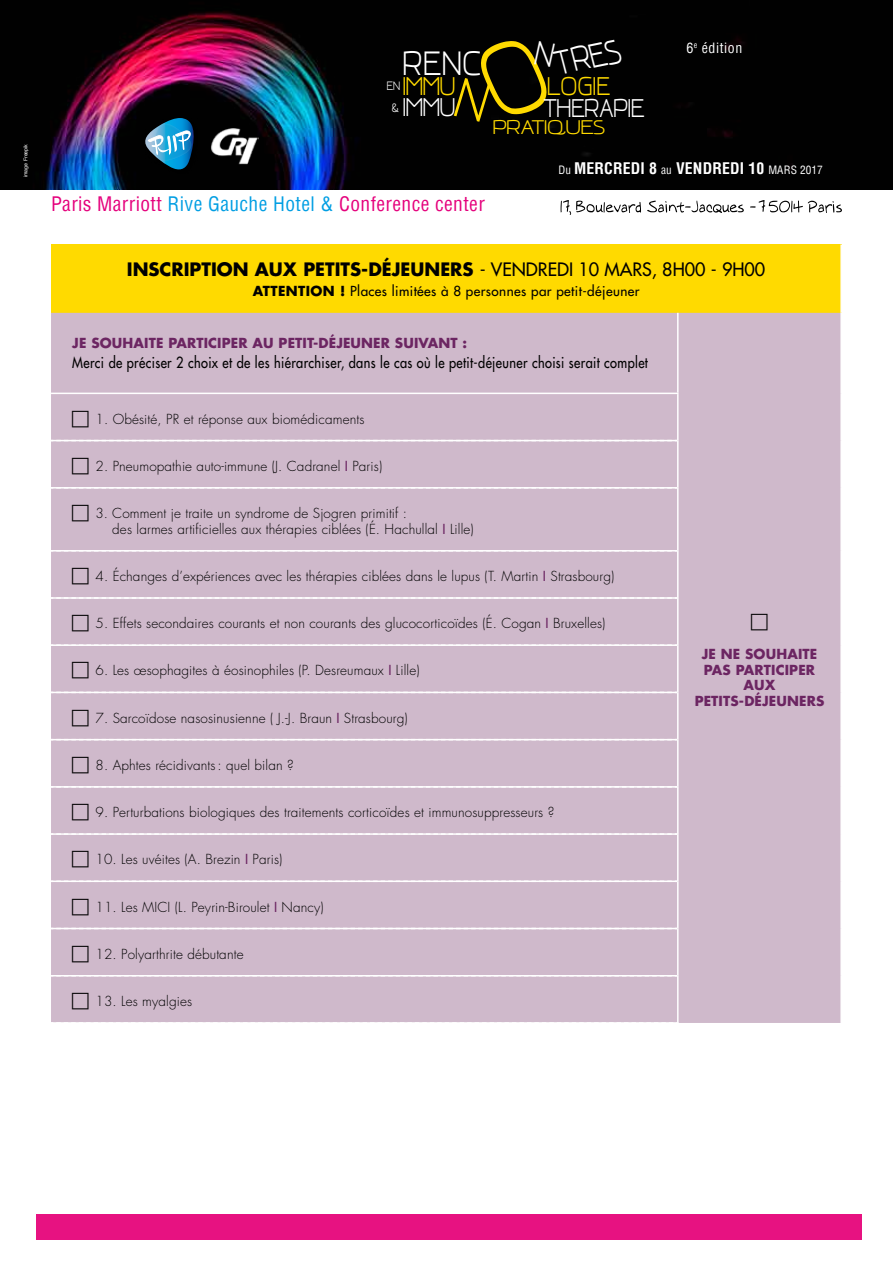
<style>
.page{position:relative;width:893px;height:1263px;background:#fff}
.page>*{position:absolute;margin:0;border:0;box-sizing:border-box;transform-origin:0 0}
.t1{font:31.5px "amatracagrotesque";color:#fff;scale:.83 1}
.t2{font:31.35px "amatracagrotesque";color:#fff;scale:.9 1}
.t3{font:23.85px "amatracagrotesque";color:#fff;scale:.9 1}
.t4{font:23.85px "amatracagrotesque";letter-spacing:.03em;color:#ffda00;scale:.9 1}
.t5{font:condensed 19.5px "Helvetica";letter-spacing:.02em;color:#e5007c}
.t6{font:18.45px "amatracagrotesque";color:#ffda00;scale:1.13 1}
.t7{font:700 18px "Futura";color:#000}
.t8{font:18px "Futura";color:#000}
.t9{font:700 condensed 15.6px "Helvetica";letter-spacing:.01em;color:#fff}
.t10{font:15px "Futura";letter-spacing:.03em;color:#000;scale:.85 1}
.t11{font:condensed 13.95px "Helvetica";letter-spacing:.04em;color:#fff}
.t12{font:300 13.5px/15.8px "Futura";letter-spacing:.01em;color:#000}
.t13{font:700 13.5px/15.8px "Futura";letter-spacing:.01em;color:#6c2562}
.t14{font:13.5px "Futura";letter-spacing:.03em;color:#000}
.t15{font:700 13.5px "Futura";color:#000}
.t16{font:condensed 11.25px "Helvetica";letter-spacing:.01em;color:#fff}
.t17{font:11.25px "amatracagrotesque";color:#fff;scale:.9 1}
.t18{font:5.25px "Helvetica";color:#fff}
.s1{color:#009ee3}
.s2{font-weight:400;font-size:11.25px}
.s3{font-weight:700;font-size:15.6px}
.s4{font-weight:700}
.s5{font-weight:400;color:#6c2562}
</style>
<div class="page">
<div style="left:51px;top:244px;width:790px;height:69px;background:#ffda00"></div>
<div style="left:51px;top:313px;width:789px;height:710px;background:#cfb9cb"></div>
<hr style="left:840px;top:244px;width:2px;height:69px;background:#fff">
<hr style="left:677px;top:313px;width:2px;height:80px;background:#fff">
<hr style="left:51px;top:393px;width:628px;height:1px;background:#fff">
<hr style="left:677px;top:394px;width:2px;height:47px;background:#fff">
<hr style="left:677px;top:441px;width:2px;height:47px;background:#fff">
<hr style="left:677px;top:488px;width:2px;height:63px;background:#fff">
<hr style="left:677px;top:551px;width:2px;height:47px;background:#fff">
<hr style="left:677px;top:598px;width:2px;height:47px;background:#fff">
<hr style="left:677px;top:645px;width:2px;height:47px;background:#fff">
<hr style="left:677px;top:692px;width:2px;height:48px;background:#fff">
<hr style="left:677px;top:740px;width:2px;height:47px;background:#fff">
<hr style="left:677px;top:787px;width:2px;height:47px;background:#fff">
<hr style="left:677px;top:834px;width:2px;height:47px;background:#fff">
<hr style="left:677px;top:881px;width:2px;height:47px;background:#fff">
<hr style="left:677px;top:928px;width:2px;height:48px;background:#fff">
<hr style="left:677px;top:976px;width:2px;height:46px;background:#fff">
<svg style="left:51px;top:440px;width:626px;height:1px"></svg>
<svg style="left:51px;top:487px;width:626px;height:1px"></svg>
<svg style="left:51px;top:550px;width:626px;height:1px"></svg>
<svg style="left:51px;top:597px;width:626px;height:2px"></svg>
<svg style="left:51px;top:644px;width:626px;height:2px"></svg>
<svg style="left:51px;top:692px;width:626px;height:1px"></svg>
<svg style="left:51px;top:739px;width:626px;height:1px"></svg>
<svg style="left:51px;top:786px;width:626px;height:2px"></svg>
<svg style="left:51px;top:833px;width:626px;height:2px"></svg>
<svg style="left:51px;top:880px;width:626px;height:2px"></svg>
<svg style="left:51px;top:928px;width:626px;height:1px"></svg>
<svg style="left:51px;top:975px;width:626px;height:1px"></svg>
<svg style="left:51px;top:1022px;width:628px;height:1px"></svg>
<div style="left:36px;top:1214px;width:825px;height:25px;background:#e71281"></div>
<img style="left:0;top:0;width:893px;height:189px">
<img style="left:209px;top:129px;width:49px;height:36px">
<img style="left:146px;top:171px;width:52px;height:2px">
<svg style="left:142px;top:118px;width:57px;height:53px;background:#2b6682"></svg>
<svg style="left:561px;top:200px;width:281px;height:15px"></svg>
<svg style="left:751px;top:614px;width:17px;height:16px"></svg>
<svg style="left:72px;top:410px;width:17px;height:17px"></svg>
<svg style="left:72px;top:457px;width:17px;height:17px"></svg>
<svg style="left:72px;top:505px;width:17px;height:16px"></svg>
<svg style="left:72px;top:568px;width:17px;height:16px"></svg>
<svg style="left:72px;top:615px;width:17px;height:16px"></svg>
<svg style="left:72px;top:662px;width:17px;height:17px"></svg>
<svg style="left:72px;top:709px;width:17px;height:17px"></svg>
<svg style="left:72px;top:756px;width:17px;height:17px"></svg>
<svg style="left:72px;top:804px;width:17px;height:16px"></svg>
<svg style="left:72px;top:851px;width:17px;height:16px"></svg>
<svg style="left:72px;top:898px;width:17px;height:17px"></svg>
<svg style="left:72px;top:945px;width:17px;height:17px"></svg>
<svg style="left:72px;top:992px;width:17px;height:17px"></svg>
<div style="left:454px;top:35px;width:101px;height:87px;background:#010101"></div>
<p class="t18" style="left:22px;top:177px;width:35px;rotate:-90deg">image Freepik</p>
<h1 class="t1" style="left:551px;top:38px;width:81px;rotate:-12deg">TRES</h1>
<h2 class="t2" style="left:403px;top:38px;width:88px">RENC</h2>
<h3 class="t4" style="left:403px;top:67px;width:60px">IMMU</h3>
<h3 class="t3" style="left:403px;top:88px;width:60px">IMMU</h3>
<h3 class="t4" style="left:547px;top:67px;width:70px">LOGIE</h3>
<p class="t17" style="left:387px;top:77px;width:8px">EN</p>
<p class="t17" style="left:392px;top:98px;width:10px">&amp;</p>
<h3 class="t3" style="left:544px;top:88px;width:113px">THERAPI E</h3>
<h3 class="t6" style="left:493px;top:112px;width:101px">PRATIQUES</h3>
<p class="t11" style="left:686px;top:39px;width:57px">6<sup>e</sup> édition</p>
<h3 class="t5" style="left:51px;top:191px;width:435px">Paris Marriott <span class="s1">Rive Gauche Hotel &amp;</span> Conference center</h3>
<p class="t9" style="left:559px;top:158px;width:154px"><span class="s2">Du</span> MERCREDI 8 <span class="s2">au</span> VENDREDI</p>
<p class="t16" style="left:748px;top:163px;width:76px"><span class="s3">10</span> MARS 2017</p>
<h3 class="t7" style="left:127px;top:257px;width:19px">INSCRIPTION</h3>
<h3 class="t7" style="left:255px;top:257px;width:16px">AUX</h3>
<h3 class="t7" style="left:303px;top:257px;width:11px">PETITS</h3>
<h3 class="t7" style="left:361px;top:257px;width:44px">-DÉJEUNERS</h3>
<h3 class="t8" style="left:480px;top:257px;width:287px">- vendredi 10 mars, 8h00 - 9h00</h3>
<p class="t15" style="left:253px;top:282px;width:21px">ATTENTION</p>
<p class="t14" style="left:340px;top:282px;width:301px"><span class="s4">!</span> Places limitées à 8 personnes par petit-déjeuner</p>
<p class="t13" style="left:72px;top:335px;width:31px">JE SOU</p>
<p class="t13" style="left:123px;top:335px;width:20px">HAITE</p>
<p class="t13" style="left:168px;top:335px;width:9px">PARTICIPER</p>
<p class="t13" style="left:253px;top:335px;width:35px">AU PETIT</p>
<p class="t13" style="left:313px;top:335px;width:34px">-DÉJEUNER</p>
<p class="t13" style="left:395px;top:335px;width:44px">SUI VANT</p>
<p class="t13" style="left:462px;top:335px;width:6px">:</p>
<p class="t10" style="left:72px;top:353px;width:679px">Merci de préciser 2 choix et de les hiérarchiser, dans le cas où le petit-déjeuner choisi serait complet</p>
<p class="t12" style="left:96px;top:411px;width:270px">1. Obésité, PR et réponse aux biomédicaments</p>
<p class="t12" style="left:96px;top:458px;width:288px">2. Pneumopathie auto-immune (J. Cadranel <span class="s5">I</span> Paris)</p>
<p class="t12" style="left:112px;top:505px;width:363px;text-indent:-17px">3. Comment je traite un syndrome de Sjogren primitif :<br>des larmes artificielles aux thérapies ciblées (é. Hachullal <span class="s5">I</span> Lille)</p>
<p class="t12" style="left:96px;top:568px;width:520px">4. Échanges d’expériences avec les thérapies ciblées dans le lupus (T. Martin <span class="s5">I</span> Strasbourg)</p>
<p class="t12" style="left:96px;top:615px;width:511px">5. Effets secondaires courants et non courants des glucocorticoïdes (é. Cogan <span class="s5">I</span> Bruxelles)</p>
<p class="t12" style="left:96px;top:663px;width:326px">6. Les œsophagites à éosinophiles (P. Desreumaux <span class="s5">I</span> Lille)</p>
<p class="t12" style="left:96px;top:710px;width:314px">7. Sarcoïdose nasosinusienne ( J.-J. Braun <span class="s5">I</span> Strasbourg)</p>
<p class="t12" style="left:96px;top:757px;width:200px">8. Aphtes récidivants: quel bilan ?</p>
<p class="t12" style="left:96px;top:804px;width:460px">9. Perturbations biologiques des traitements corticoïdes et immunosuppresseurs ?</p>
<p class="t12" style="left:96px;top:852px;width:188px">10. Les uvéites (A. Brezin <span class="s5">I</span> Paris)</p>
<p class="t12" style="left:96px;top:899px;width:230px">11. Les MICI (L. Peyrin-Biroulet <span class="s5">I</span> Nancy)</p>
<p class="t12" style="left:96px;top:946px;width:150px">12. Polyarthrite débutante</p>
<p class="t12" style="left:96px;top:993px;width:98px">13. Les myalgies</p>
<p class="t13" style="left:702px;top:646px;width:55px">JENE SOU</p>
<p class="t13" style="left:776px;top:646px;width:20px">HAITE</p>
<p class="t13" style="left:704px;top:661px;width:10px">PAS</p>
<p class="t13" style="left:743px;top:661px;width:12px;text-indent:-8px">PARTICIPER<br>AUX</p>
<p class="t13" style="left:695px;top:693px;width:9px">PETITS</p>
<p class="t13" style="left:739px;top:693px;width:34px">-DÉJEUNERS</p>
</div>
